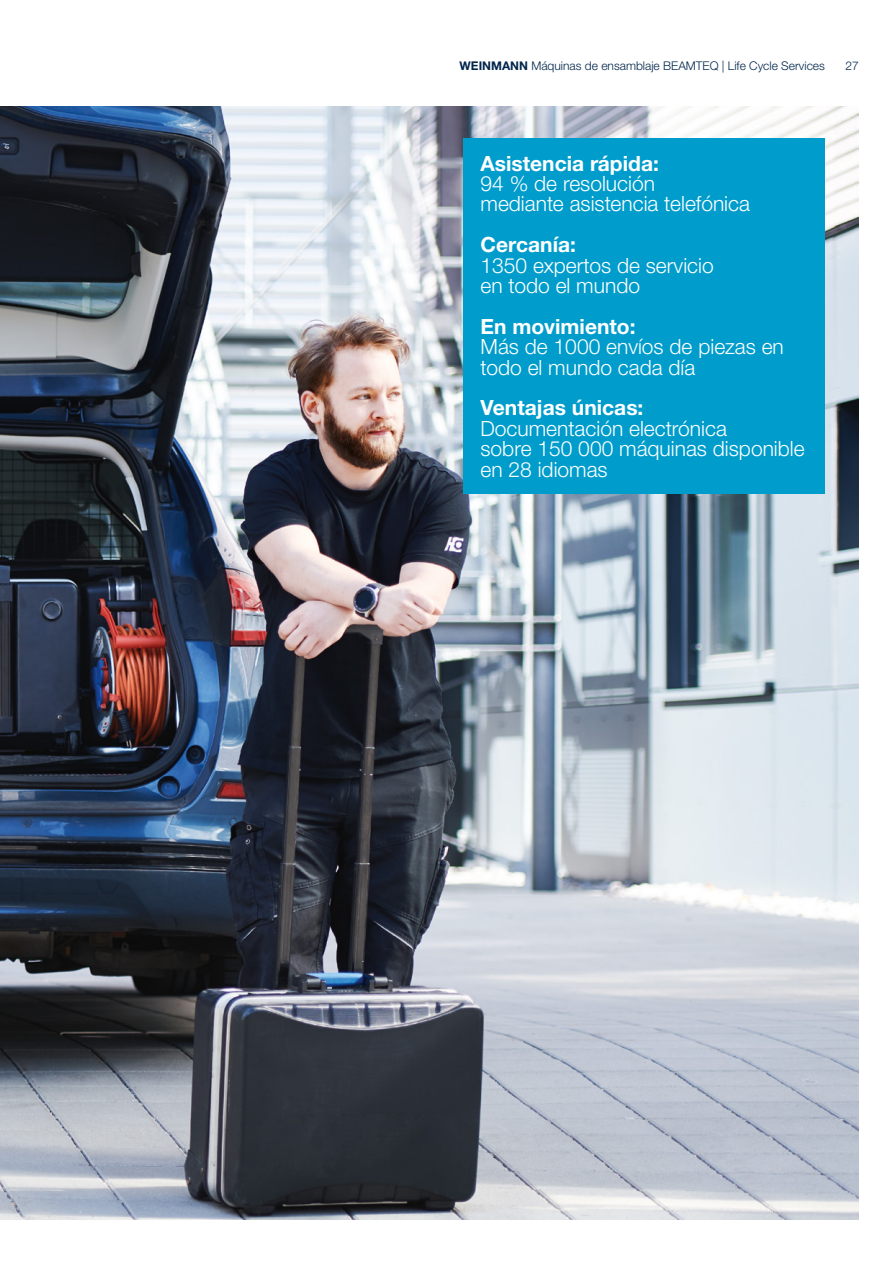
<style>
.page{position:relative;width:893px;height:1263px;background:#fff}
.page>*{position:absolute;margin:0;border:0;box-sizing:border-box;transform-origin:0 0}
.Grafik_14Pt_13_6_lig{font:300 21px/20.4px "Helvetica Neue LTW1 G";color:#fff}
.Grafik_14Pt_13_6_lig-2{font:700 21px "Helvetica Neue LTW1 G";color:#fff}
._01_Musterseiten_Rub{font:300 12px "Helvetica Neue LTW1 G";color:#00254b}
.s1{font-weight:700}
</style>
<div class="page">
<img style="left:0;top:106px;width:859px;height:1114px">
<div style="left:463px;top:139px;width:362px;height:355px;background:#009dcc"></div>
<p class="_01_Musterseiten_Rub" style="left:460px;top:58px;width:367px"><span class="s1">WEINMANN</span> Máquinas de ensamblaje BEAMTEQ | Life Cycle Services</p>
<p class="_01_Musterseiten_Rub" style="left:846px;top:58px;width:15px">27</p>
<p class="Grafik_14Pt_13_6_lig-2" style="left:480px;top:150px;width:180px">Asistencia rápida:</p>
<p class="Grafik_14Pt_13_6_lig" style="left:480px;top:173px;width:271px">94 % de resolución<br>mediante asistencia telefónica</p>
<p class="Grafik_14Pt_13_6_lig-2" style="left:480px;top:232px;width:97px">Cercanía:</p>
<p class="Grafik_14Pt_13_6_lig" style="left:480px;top:255px;width:235px">1350 expertos de servicio en todo el mundo</p>
<p class="Grafik_14Pt_13_6_lig" style="left:480px;top:316px;width:305px"><span class="s1">En movimiento:<br></span>Más de 1000 envíos de piezas en todo el mundo cada día</p>
<p class="Grafik_14Pt_13_6_lig-2" style="left:480px;top:395px;width:164px">Ventajas únicas:</p>
<p class="Grafik_14Pt_13_6_lig" style="left:480px;top:418px;width:326px">Documentación electrónica<br>sobre 150 000 máquinas disponible en 28 idiomas</p>
</div>
